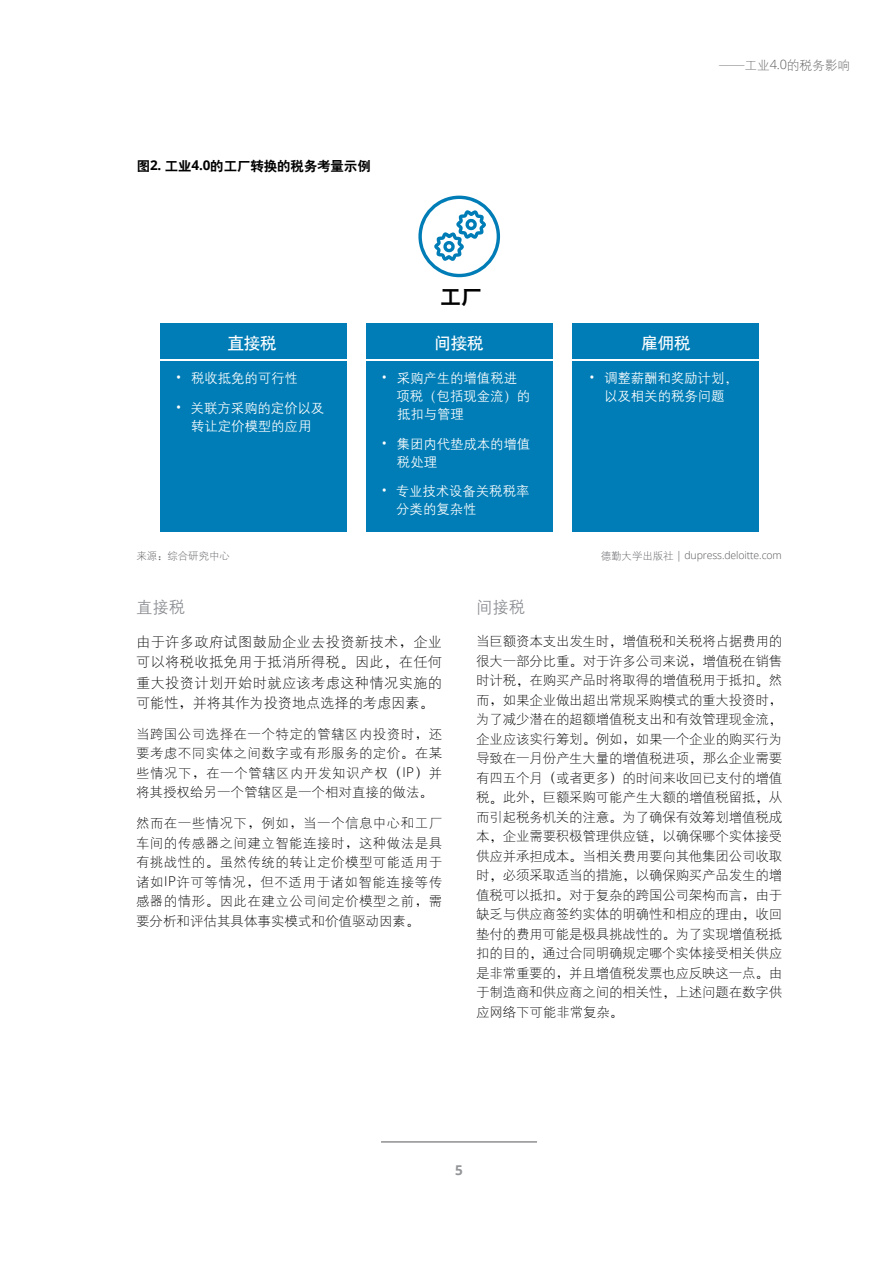
<style>
.page{position:relative;width:893px;height:1263px;background:#fff}
.page>*{position:absolute;margin:0;border:0;box-sizing:border-box;transform-origin:0 0}
.t1{font:21px "H Yb 2 gj";color:#000}
.t2{font:16.5px "H Yb 1 gj";letter-spacing:-.01em;color:#fff}
.t3{font:16.5px "H Yg 2 gj";letter-spacing:-.01em;color:#878a8f}
.t4{font:14.25px/20.2px "H Yg 1 gj";letter-spacing:.025em;color:#000;text-align:justify}
.t5{font:13.5px/19.5px "H Yg 1 gj";color:#000;text-align:justify}
.t6{font:13.5px/18px "H Yg 2 gj";letter-spacing:-.01em;color:#fff}
.t7{font:13.5px "H Yb 2 gj";letter-spacing:-.01em;color:#000}
.t8{font:700 13.5px "Open Sans";color:#939598}
.t9{font:12.75px "H Yg 1 gj";letter-spacing:-.01em;color:#58585b}
.t10{font:300 10.5px "Open Sans";letter-spacing:-.01em;color:#56575b}
.t11{font:10.5px "H Yg 1 gj";letter-spacing:-.01em;color:#56575b}
.s1{font-family:"Open Sans";font-weight:700}
.s2{font-family:"H Ya 6 gj"}
.s3{font-family:"Open Sans";font-weight:300}
.s4{font-family:"Open Sans"}
.s5{font-family:"H Yg 1 gj";font-weight:400}
</style>
<div class="page">
<hr style="left:381px;top:1141px;width:156px;height:1px;background:#58585b">
<svg style="left:418px;top:196px;width:82px;height:81px"></svg>
<div style="left:161px;top:323px;width:186px;height:36px;background:#007db6"></div>
<div style="left:366px;top:323px;width:186px;height:36px;background:#007db6"></div>
<div style="left:572px;top:323px;width:186px;height:36px;background:#007db6"></div>
<div style="left:161px;top:361px;width:186px;height:170px;background:#007db6"></div>
<div style="left:366px;top:361px;width:186px;height:170px;background:#007db6"></div>
<div style="left:572px;top:361px;width:186px;height:170px;background:#007db6"></div>
<p class="t7" style="left:137px;top:159px;width:236px">图<span class="s1">2.</span> 工业<span class="s1">4.0</span>的工厂转换的税务考量示例</p>
<p class="t9" style="left:719px;top:59px;width:132px"><span class="s2">——</span>工业<span class="s3">4.0</span>的税务影响</p>
<p class="t2" style="left:227px;top:335px;width:51px">直接税</p>
<p class="t6" style="left:176px;top:369px;width:124px"><span class="s4">•</span> 税收抵免的可行性</p>
<p class="t6" style="left:176px;top:399px;width:150px;text-align:center"><span class="s4">•</span> 关联方采购的定价以及转让定价模型的应用</p>
<h1 class="t1" style="left:440px;top:286px;width:43px">工厂</h1>
<p class="t2" style="left:435px;top:335px;width:51px">间接税</p>
<p class="t2" style="left:641px;top:335px;width:51px">雇佣税</p>
<p class="t6" style="left:397px;top:369px;width:135px;text-indent:-15px"><span class="s4">•</span> 采购产生的增值税进项税<span class="s2">（</span>包括现金流<span class="s2">）</span>的抵扣与管理</p>
<p class="t6" style="left:397px;top:435px;width:135px;text-indent:-15px"><span class="s4">•</span> 集团内代垫成本的增值税处理</p>
<p class="t6" style="left:396px;top:482px;width:135px;text-indent:-14px"><span class="s4">•</span> 专业技术设备关税税率分类的复杂性</p>
<p class="t6" style="left:590px;top:369px;width:150px;text-align:center"><span class="s4">•</span> 调整薪酬和奖励计划<span class="s2">，</span>以及相关的税务问题</p>
<p class="t11" style="left:136px;top:551px;width:95px">来源<span class="s2">：</span>综合研究中心</p>
<p class="t10" style="left:601px;top:548px;width:183px"><span class="s5">德勤大学出版社</span> | dupress.deloitte.com</p>
<p class="t3" style="left:136px;top:599px;width:51px">直接税</p>
<p class="t4" style="left:136px;top:632px;width:308px">由于许多政府试图鼓励企业去投资新技术<span class="s2">，</span>企业可以将税收抵免用于抵消所得税<span class="s2">。</span>因此<span class="s2">，</span>在任何重大投资计划开始时就应该考虑这种情况实施的可能性<span class="s2">，</span>并将其作为投资地点选择的考虑因素<span class="s2">。</span></p>
<p class="t5" style="left:136px;top:724px;width:308px">当跨国公司选择在一个特定的管辖区内投资时<span class="s2">，</span>还要考虑不同实体之间数字或有形服务的定价<span class="s2">。</span>在某些情况下<span class="s2">，</span>在一个管辖区内开发知识产权<span class="s2">（</span><span class="s3">IP</span><span class="s2">）</span>并将其授权给另一个管辖区是一个相对直接的做法<span class="s2">。</span></p>
<p class="t5" style="left:136px;top:813px;width:308px">然而在一些情况下<span class="s2">，</span>例如<span class="s2">，</span>当一个信息中心和工厂车间的传感器之间建立智能连接时<span class="s2">，</span>这种做法是具有挑战性的<span class="s2">。</span>虽然传统的转让定价模型可能适用于诸如<span class="s3">IP</span>许可等情况<span class="s2">，</span>但不适用于诸如智能连接等传感器的情形<span class="s2">。</span>因此在建立公司间定价模型之前<span class="s2">，</span>需要分析和评估其具体事实模式和价值驱动因素<span class="s2">。</span></p>
<p class="t3" style="left:476px;top:599px;width:51px">间接税</p>
<p class="t5" style="left:476px;top:632px;width:308px">当巨额资本支出发生时<span class="s2">，</span>增值税和关税将占据费用的很大一部分比重<span class="s2">。</span>对于许多公司来说<span class="s2">，</span>增值税在销售时计税<span class="s2">，</span>在购买产品时将取得的增值税用于抵扣<span class="s2">。</span>然而<span class="s2">，</span>如果企业做出超出常规采购模式的重大投资时<span class="s2">，</span>为了减少潜在的超额增值税支出和有效管理现金流<span class="s2">，</span>企业应该实行筹划<span class="s2">。</span>例如<span class="s2">，</span>如果一个企业的购买行为导致在一月份产生大量的增值税进项<span class="s2">，</span>那么企业需要有四五个月<span class="s2">（</span>或者更多<span class="s2">）</span>的时间来收回已支付的增值税<span class="s2">。</span>此外<span class="s2">，</span>巨额采购可能产生大额的增值税留抵<span class="s2">，</span>从而引起税务机关的注意<span class="s2">。</span>为了确保有效筹划增值税成本<span class="s2">，</span>企业需要积极管理供应链<span class="s2">，</span>以确保哪个实体接受供应并承担成本<span class="s2">。</span>当相关费用要向其他集团公司收取时<span class="s2">，</span>必须采取适当的措施<span class="s2">，</span>以确保购买产品发生的增值税可以抵扣<span class="s2">。</span>对于复杂的跨国公司架构而言<span class="s2">，</span>由于缺乏与供应商签约实体的明确性和相应的理由<span class="s2">，</span>收回垫付的费用可能是极具挑战性的<span class="s2">。</span>为了实现增值税抵扣的目的<span class="s2">，</span>通过合同明确规定哪个实体接受相关供应是非常重要的<span class="s2">，</span>并且增值税发票也应反映这一点<span class="s2">。</span>由于制造商和供应商之间的相关性<span class="s2">，</span>上述问题在数字供应网络下可能非常复杂<span class="s2">。</span></p>
<p class="t8" style="left:455px;top:1160px;width:9px">5</p>
</div>
